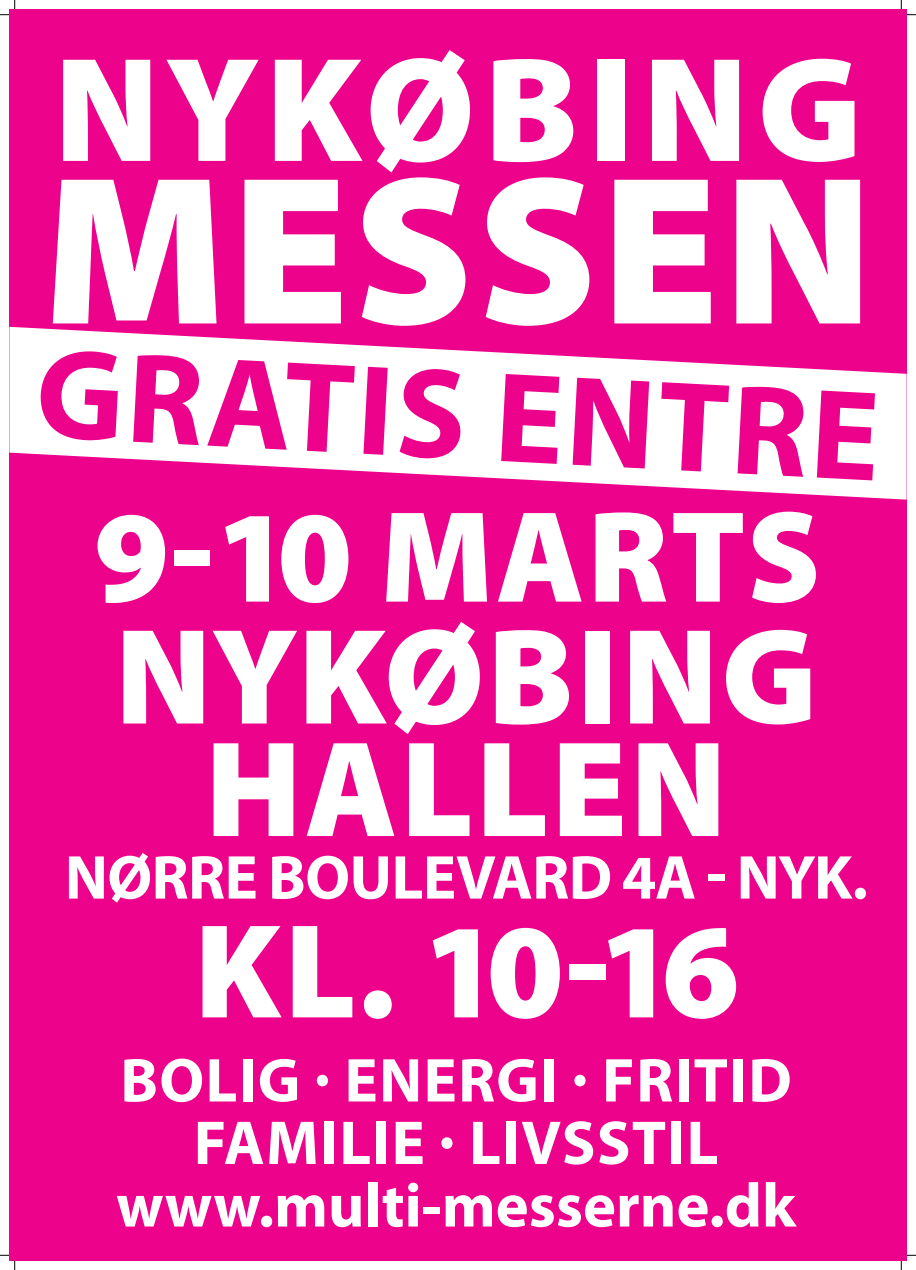
<style>
.page{position:relative;width:916px;height:1270px;background:#fff}
.page>*{position:absolute;margin:0;border:0;box-sizing:border-box;transform-origin:0 0}
.t1{font:900 213.12px "Myriad Pro";letter-spacing:.02em;color:#fff}
.t2{font:900 150px "Myriad Pro";letter-spacing:.06em;color:#fff}
.t3{font:900 137.5px/112.5px "Myriad Pro";letter-spacing:.02em;color:#fff;text-align:center}
.t4{font:900 135.38px "Myriad Pro";color:#fff}
.t5{font:900 131.25px "Myriad Pro";letter-spacing:.015em;color:#fff}
.t6{font:700 129.19px "Myriad Pro";color:#ed028c}
.t7{font:700 62.5px/62.5px "Myriad Pro";letter-spacing:.005em;color:#fff;text-align:center}
</style>
<div class="page">
<div style="left:9px;top:9px;width:897px;height:1251px;background:#ed028c"></div>
<svg style="left:9px;top:327px;width:897px;height:172px;fill:#fff"></svg>
<svg style="left:0;top:0;width:16px;height:16px"></svg>
<svg style="left:0;top:1254px;width:16px;height:16px"></svg>
<svg style="left:900px;top:0;width:15px;height:16px"></svg>
<svg style="left:900px;top:1254px;width:15px;height:16px"></svg>
<h2 class="t2" style="left:54px;top:10px;width:809px">NYKØBING</h2>
<h1 class="t1" style="left:42px;top:109px;width:832px">MESSEN</h1>
<h3 class="t6" style="left:41px;top:309px;width:845px;rotate:3deg">GRATIS ENTRE</h3>
<h3 class="t5" style="left:94px;top:469px;width:727px">9-10 MARTS</h3>
<h3 class="t3" style="left:115px;top:615px;width:703px">NYKØBING<br>HALLEN</h3>
<p class="t7" style="left:65px;top:844px;width:804px">NØRRE BOULEVARD 4A - NYK.</p>
<h3 class="t4" style="left:194px;top:881px;width:546px">KL. 10-16</h3>
<p class="t7" style="left:116px;top:1047px;width:681px">BOLIG · ENERGI · FRITID<br>FAMILIE · LIVSSTIL www.multi-messerne.dk</p>
</div>
